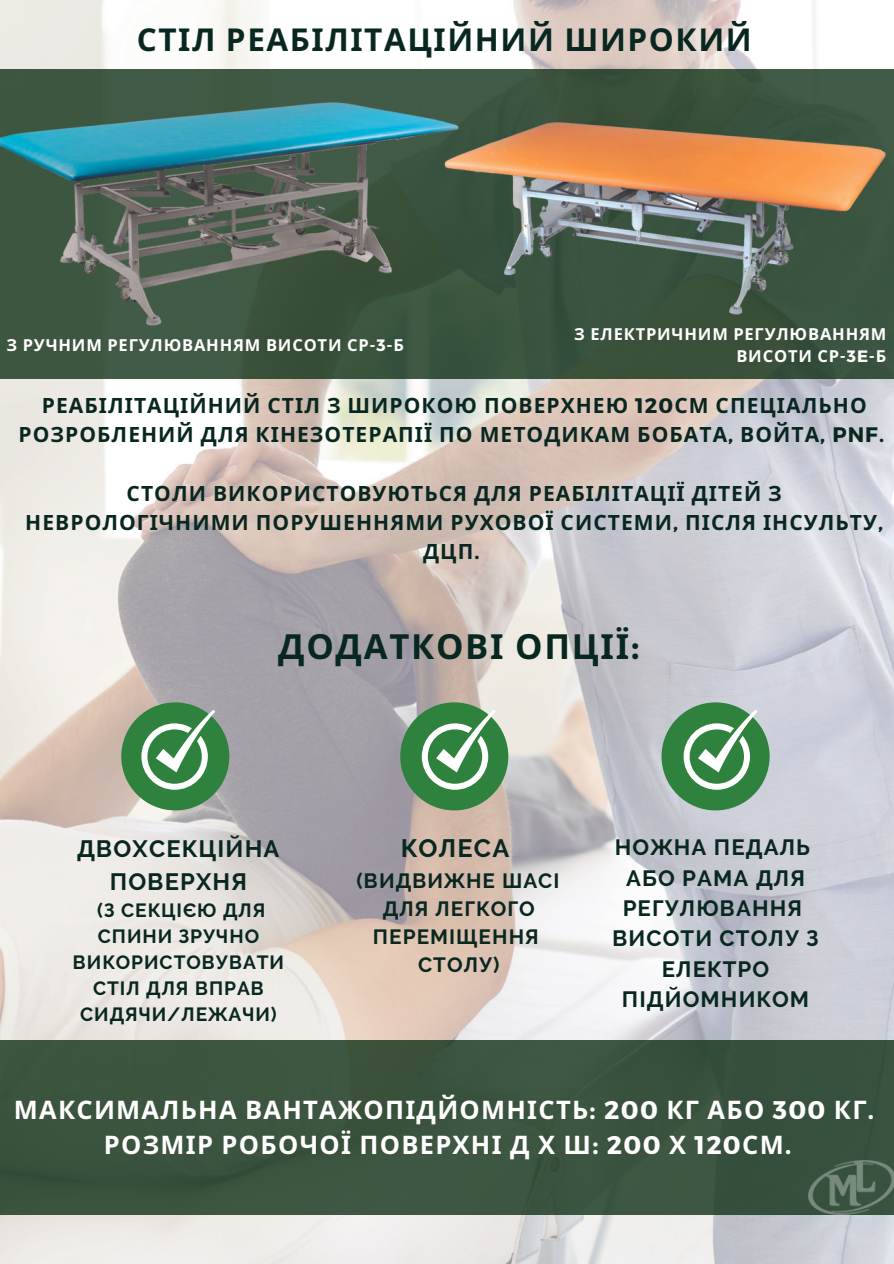
<style>
.page{position:relative;width:894px;height:1264px;background:#fff}
.page>*{position:absolute;margin:0;border:0;box-sizing:border-box;transform-origin:0 0}
.t1{font:700 34.5px "Noto Sans";letter-spacing:.05em;color:#082720}
.t2{font:700 31.5px "Noto Sans";letter-spacing:.05em;color:#082720}
.t3{font:700 25.5px/34.8px "Noto Sans";letter-spacing:.05em;color:#fff;text-align:center}
.t4{font:700 25.05px "Raleway";letter-spacing:.05em;color:#082720}
.t5{font:700 23.55px/32.7px "Raleway";letter-spacing:.05em;color:#082720;text-align:center}
.t6{font:700 22.05px/30.3px "Raleway";letter-spacing:.05em;color:#082720;text-align:center}
.t7{font:700 21px/29.2px "Noto Sans";letter-spacing:.05em;color:#082720;text-align:center}
.t8{font:700 20.55px/28.2px "Raleway";letter-spacing:.05em;color:#082720;text-align:center}
.t9{font:700 19.05px/25.8px "Raleway";letter-spacing:.05em;color:#082720;text-align:center}
.t10{font:700 16.5px "Noto Sans";letter-spacing:.05em;color:#fff}
.s1{font-family:"Montserrat"}
</style>
<div class="page">
<img style="left:0;top:0;width:893px;height:1263px">
<div style="left:0;top:69px;width:893px;height:309px;background:#3b533e"></div>
<div style="left:121px;top:702px;width:108px;height:108px;background:#2f823d;border-radius:50%"></div>
<div style="left:400px;top:702px;width:108px;height:108px;background:#2f823d;border-radius:50%"></div>
<div style="left:661px;top:702px;width:108px;height:108px;background:#2f823d;border-radius:50%"></div>
<img style="left:476px;top:11px;width:417px;height:304px">
<svg style="left:141px;top:709px;width:74px;height:80px"></svg>
<svg style="left:421px;top:709px;width:74px;height:80px"></svg>
<svg style="left:683px;top:709px;width:74px;height:80px"></svg>
<img style="left:0;top:0;width:476px;height:326px">
<div style="left:0;top:1040px;width:893px;height:174px;background:#3b543e"></div>
<img style="left:808px;top:1160px;width:85px;height:54px">
<p class="t2" style="left:137px;top:18px;width:616px">СТІЛ РЕАБІЛІТАЦІЙНИЙ ШИРОКИЙ</p>
<h1 class="t10" style="left:7px;top:333px;width:399px">З РУЧНИМ РЕГУЛЮВАННЯМ ВИСОТИ СР<span class="s1">-3-</span>Б</h1>
<p class="t10" style="left:574px;top:322px;width:313px">З ЕЛЕКТРИЧНИМ РЕГУЛЮВАННЯМ</p>
<p class="t10" style="left:736px;top:344px;width:151px">ВИСОТИ СР<span class="s1">-3E-</span>Б</p>
<h3 class="t7" style="left:19px;top:390px;width:866px">РЕАБІЛІТАЦІЙНИЙ СТІЛ З ШИРОКОЮ ПОВЕРХНЕЮ <span class="s1">120</span>СМ СПЕЦІАЛЬНО<br>РОЗРОБЛЕНИЙ ДЛЯ КІНЕЗОТЕРАПІЇ ПО МЕТОДИКАМ БОБАТА<span class="s1">,</span> ВОЙТА<span class="s1">, PNF.</span></h3>
<h3 class="t7" style="left:25px;top:478px;width:859px">СТОЛИ ВИКОРИСТОВУЮТЬСЯ ДЛЯ РЕАБІЛІТАЦІЇ ДІТЕЙ З<br>НЕВРОЛОГІЧНИМИ ПОРУШЕННЯМИ РУХОВОЇ СИСТЕМИ<span class="s1">,</span> ПІСЛЯ ІНСУЛЬТУ<span class="s1">,<br></span>ДЦП<span class="s1">.</span></h3>
<p class="t1" style="left:278px;top:622px;width:362px">ДОДАТКОВІ ОПЦІЇ<span class="s1">:</span></p>
<h1 class="t5" style="left:77px;top:832px;width:204px">ДВОХСЕКЦІЙНА<br>ПОВЕРХНЯ</h1>
<h1 class="t9" style="left:73px;top:897px;width:213px">(З СЕКЦІЄЮ ДЛЯ<br>СПИНИ ЗРУЧНО<br>ВИКОРИСТОВУВАТИ<br>СТІЛ ДЛЯ ВПРАВ<br>СИДЯЧИ/ЛЕЖАЧИ)</h1>
<p class="t4" style="left:401px;top:833px;width:110px">КОЛЕСА</p>
<p class="t8" style="left:356px;top:866px;width:204px">(ВИДВИЖНЕ ШАСІ<br>ДЛЯ ЛЕГКОГО<br>ПЕРЕМІЩЕННЯ<br>СТОЛУ)</p>
<p class="t6" style="left:612px;top:832px;width:208px">НОЖНА ПЕДАЛЬ<br>АБО РАМА ДЛЯ<br>РЕГУЛЮВАННЯ<br>ВИСОТИ СТОЛУ З<br>ЕЛЕКТРО<br>ПІДЙОМНИКОМ</p>
<p class="t3" style="left:14px;top:1091px;width:861px">МАКСИМАЛЬНА ВАНТАЖОПІДЙОМНІСТЬ<span class="s1">: 200</span> КГ АБО <span class="s1">300</span> КГ<span class="s1">.<br></span>РОЗМІР РОБОЧОЇ ПОВЕРХНІ Д Х Ш<span class="s1">: 200</span> Х <span class="s1">120</span>СМ<span class="s1">.</span></p>
</div>
